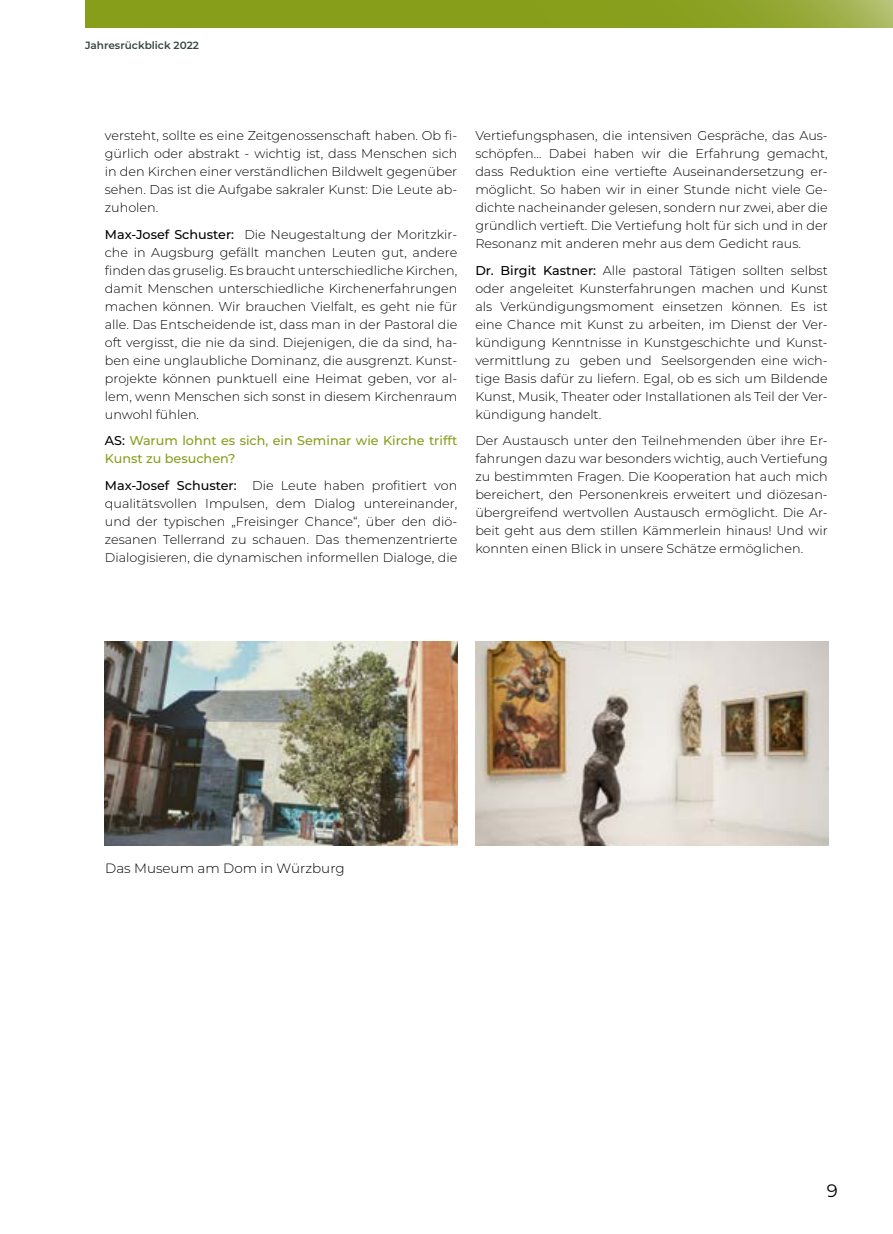
<style>
.page{position:relative;width:893px;height:1234px;background:#fff}
.page>*{position:absolute;margin:0;border:0;box-sizing:border-box;transform-origin:0 0}
.t1{font:18px "Montserrat";color:#000}
.t2{font:300 13.5px "Montserrat";color:#000}
.t3{font:300 12.75px/18px "Montserrat";color:#000;text-align:justify}
.t4{font:500 12.75px/18px "Montserrat";color:#879e1b}
.t5{font:600 10.5px "Montserrat";color:#364542}
.s1{font-weight:500}
.s2{color:#000}
</style>
<div class="page">
<svg style="left:85px;top:0;width:808px;height:28px;background:#8ba123"></svg>
<img style="left:475px;top:641px;width:353px;height:204px">
<img style="left:105px;top:641px;width:353px;height:204px">
<p class="t5" style="left:85px;top:38px;width:115px">Jahresrückblick 2022</p>
<p class="t3" style="left:105px;top:126px;width:354px">versteht, sollte es eine Zeitgenossenschaft haben. Ob fi&shy;gürlich oder abstrakt - wichtig ist, dass Menschen sich in den Kirchen einer verständlichen Bildwelt gegenüber sehen. Das ist die Aufgabe sakraler Kunst: Die Leute ab&shy;zuholen.</p>
<p class="t3" style="left:105px;top:224px;width:354px"><span class="s1">Max-Josef Schuster:</span> Die Neugestaltung der Moritzkir&shy;che in Augsburg gefällt manchen Leuten gut, andere finden das gruselig. Es braucht unterschiedliche Kirchen, damit Menschen unterschiedliche Kirchenerfahrungen machen können. Wir brauchen Vielfalt, es geht nie für alle. Das Entscheidende ist, dass man in der Pastoral die oft vergisst, die nie da sind. Diejenigen, die da sind, ha&shy;ben eine unglaubliche Dominanz, die ausgrenzt. Kunst&shy;projekte können punktuell eine Heimat geben, vor al&shy;lem, wenn Menschen sich sonst in diesem Kirchenraum unwohl fühlen.</p>
<p class="t4" style="left:105px;top:431px;width:354px"><span class="s2">AS:</span> Warum lohnt es sich, ein Seminar wie Kirche trifft<br>Kunst zu besuchen?</p>
<p class="t3" style="left:105px;top:476px;width:354px"><span class="s1">Max-Josef Schuster:</span> Die Leute haben profitiert von qualitätsvollen Impulsen, dem Dialog untereinander, und der typischen „Freisinger Chance“, über den diö&shy;zesanen Tellerrand zu schauen. Das themenzentrierte Dialogisieren, die dynamischen informellen Dialoge, die</p>
<p class="t3" style="left:475px;top:126px;width:354px">Vertiefungsphasen, die intensiven Gespräche, das Aus&shy;schöpfen… Dabei haben wir die Erfahrung gemacht, dass Reduktion eine vertiefte Auseinandersetzung er&shy;möglicht. So haben wir in einer Stunde nicht viele Ge&shy;dichte nacheinander gelesen, sondern nur zwei, aber die gründlich vertieft. Die Vertiefung holt für sich und in der Resonanz mit anderen mehr aus dem Gedicht raus.</p>
<p class="t3" style="left:475px;top:261px;width:354px"><span class="s1">Dr. Birgit Kastner:</span> Alle pastoral Tätigen sollten selbst oder angeleitet Kunsterfahrungen machen und Kunst als Verkündigungsmoment einsetzen können. Es ist eine Chance mit Kunst zu arbeiten, im Dienst der Ver&shy;kündigung Kenntnisse in Kunstgeschichte und Kunst&shy;vermittlung zu geben und Seelsorgenden eine wich&shy;tige Basis dafür zu liefern. Egal, ob es sich um Bildende Kunst, Musik, Theater oder Installationen als Teil der Ver&shy;kündigung handelt.</p>
<p class="t3" style="left:475px;top:431px;width:354px">Der Austausch unter den Teilnehmenden über ihre Er&shy;fahrungen dazu war besonders wichtig, auch Vertiefung zu bestimmten Fragen. Die Kooperation hat auch mich bereichert, den Personenkreis erweitert und diözesan&shy;übergreifend wertvollen Austausch ermöglicht. Die Ar&shy;beit geht aus dem stillen Kämmerlein hinaus! Und wir konnten einen Blick in unsere Schätze ermöglichen.</p>
<p class="t2" style="left:105px;top:858px;width:241px">Das Museum am Dom in Würzburg</p>
<h1 class="t1" style="left:827px;top:1178px;width:12px">9</h1>
</div>
